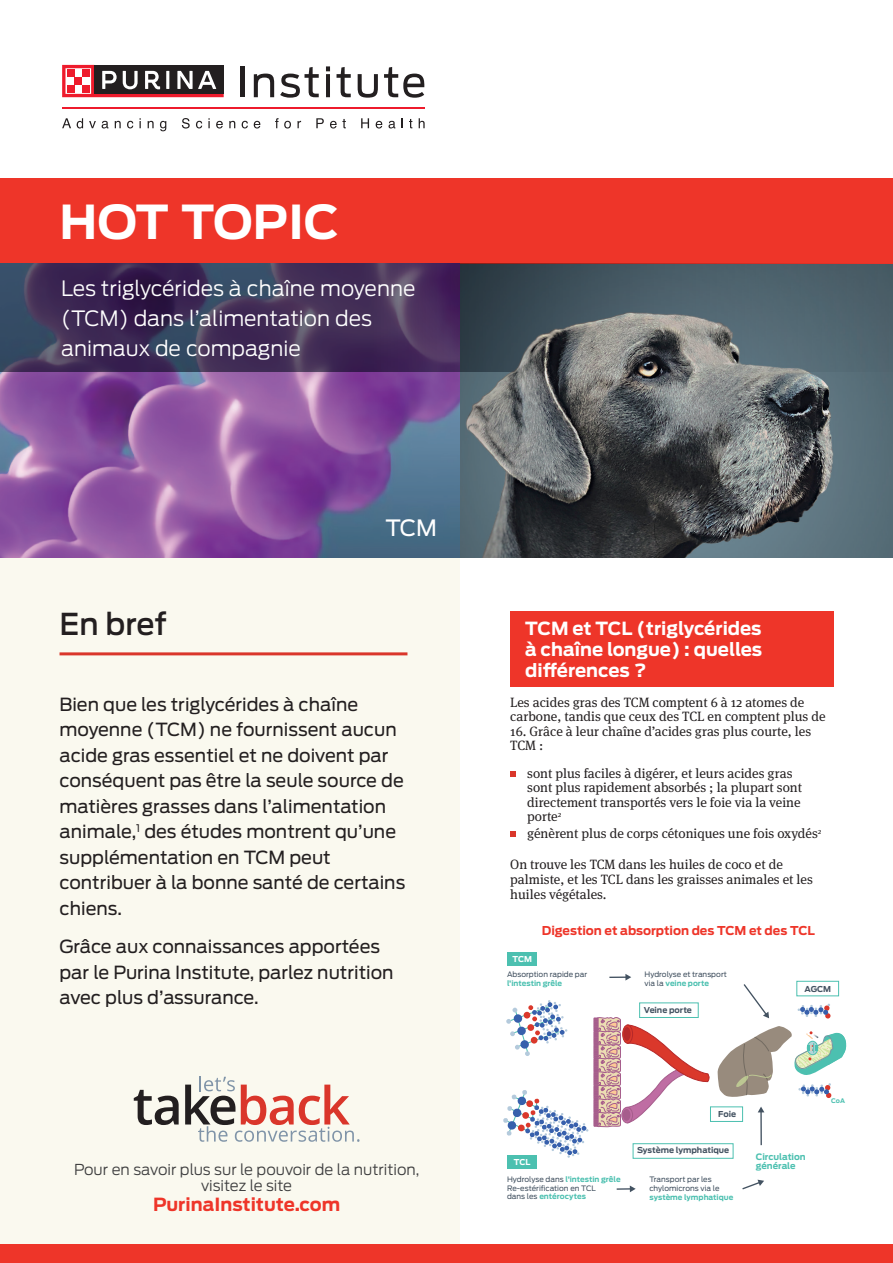
<style>
.page{position:relative;width:893px;height:1263px;background:#fff}
.page>*{position:absolute;margin:0;border:0;box-sizing:border-box;transform-origin:0 0}
.t1{font:700 46.5px "Antenna";color:#fff}
.t2{font:500 30px "Antenna";letter-spacing:-.005em;color:#231f20}
.t3{font:22.35px "Antenna";color:#fff}
.t4{font:300 21px/30px "Antenna";color:#fff}
.t5{font:18px/25.5px "Antenna";color:#231f20}
.t6{font:700 18px/21px "Antenna";color:#fff;text-align:justify}
.t7{font:700 18px "Antenna";color:#ee3529}
.t8{font:300 15px/16.2px "Antenna";color:#3e3e3f;text-align:center}
.t9{font:13.5px/14.5px "Meta Serif Pro";color:#231f20}
.t10{font:700 12.15px "Antenna";letter-spacing:-.005em;color:#ee3529}
.t11{font:700 8.7px/9.4px "Antenna";letter-spacing:-.005em;color:#4cc0b0}
.t12{font:700 8.1px "Antenna";letter-spacing:-.005em;color:#435261}
.t13{font:700 8.1px "Antenna";letter-spacing:-.015em;color:#fff}
.t14{font:7.35px/8.9px "Antenna";color:#435261}
.t15{font:700 7.35px "Antenna";letter-spacing:-.005em;color:#4cc0b0}
.t16{font:700 6.3px "Antenna";color:#4cc0b0}
.s1{font-weight:700;color:#4cc0b0}
</style>
<div class="page">
<svg style="left:0;top:372px;width:459px;height:873px;fill:#faf9ef"></svg>
<div style="left:0;top:1245px;width:893px;height:18px;background:#ee3529"></div>
<div style="left:0;top:179px;width:893px;height:85px;background:#ee3529"></div>
<div style="left:510px;top:611px;width:323px;height:76px;background:#ee3529"></div>
<svg style="left:503px;top:1000px;width:208px;height:158px"></svg>
<div style="left:622px;top:1107px;width:11px;height:16px;background:#b8689c;border-radius:50%"></div>
<div style="left:621px;top:1107px;width:12px;height:16px;border:1px solid #a65d8c;border-radius:50%"></div>
<div style="left:623px;top:1109px;width:7px;height:12px;background:#a65d8c;border-radius:50%"></div>
<div style="left:623px;top:1025px;width:10px;height:18px;background:#da382b;border-radius:50%"></div>
<div style="left:622px;top:1025px;width:11px;height:18px;border:1px solid #b62829;border-radius:50%"></div>
<div style="left:623px;top:1027px;width:8px;height:14px;background:#b62829;border-radius:50%"></div>
<svg style="left:797px;top:1003px;width:34px;height:16px"></svg>
<svg style="left:717px;top:1026px;width:130px;height:72px"></svg>
<div style="left:640px;top:1003px;width:58px;height:14px;background:#fff"></div>
<div style="left:639px;top:1003px;width:59px;height:15px;border:1px solid #4cc0b0"></div>
<div style="left:507px;top:952px;width:30px;height:13px;background:#4cc0b0"></div>
<div style="left:797px;top:981px;width:42px;height:15px;border:1px solid #4cc0b0"></div>
<div style="left:710px;top:1107px;width:33px;height:14px;border:1px solid #4cc0b0"></div>
<div style="left:633px;top:1144px;width:100px;height:14px;background:#fff"></div>
<div style="left:633px;top:1143px;width:100px;height:15px;border:1px solid #4cc0b0"></div>
<svg style="left:609px;top:974px;width:22px;height:6px"></svg>
<svg style="left:743px;top:984px;width:26px;height:34px"></svg>
<svg style="left:617px;top:1185px;width:19px;height:7px"></svg>
<svg style="left:742px;top:1180px;width:22px;height:10px"></svg>
<hr style="left:760px;top:1111px;width:2px;height:34px;background:#435261">
<svg style="left:758px;top:1106px;width:6px;height:6px"></svg>
<div style="left:507px;top:1155px;width:30px;height:13px;background:#4cc0b0"></div>
<svg style="left:0;top:264px;width:459px;height:108px;background:#3f3158"></svg>
<img style="left:459px;top:264px;width:434px;height:293px">
<hr style="left:62px;top:108px;width:363px;height:1px;background:#ee1b2c">
<hr style="left:241px;top:66px;width:4px;height:31px;background:#231f20">
<svg style="left:254px;top:74px;width:20px;height:23px"></svg>
<svg style="left:280px;top:67px;width:39px;height:31px"></svg>
<hr style="left:326px;top:74px;width:4px;height:23px;background:#231f20">
<svg style="left:326px;top:66px;width:4px;height:5px"></svg>
<svg style="left:337px;top:67px;width:14px;height:30px"></svg>
<svg style="left:358px;top:74px;width:20px;height:24px"></svg>
<svg style="left:384px;top:67px;width:40px;height:31px"></svg>
<svg style="left:62px;top:118px;width:9px;height:10px"></svg>
<svg style="left:77px;top:118px;width:6px;height:10px"></svg>
<svg style="left:89px;top:121px;width:7px;height:7px"></svg>
<svg style="left:102px;top:121px;width:7px;height:7px"></svg>
<svg style="left:115px;top:121px;width:6px;height:7px"></svg>
<svg style="left:127px;top:121px;width:6px;height:7px"></svg>
<svg style="left:148px;top:121px;width:6px;height:7px"></svg>
<svg style="left:160px;top:121px;width:6px;height:10px"></svg>
<svg style="left:182px;top:118px;width:8px;height:11px"></svg>
<svg style="left:196px;top:121px;width:6px;height:7px"></svg>
<svg style="left:208px;top:118px;width:2px;height:10px"></svg>
<svg style="left:216px;top:121px;width:7px;height:7px"></svg>
<svg style="left:229px;top:121px;width:6px;height:7px"></svg>
<svg style="left:242px;top:121px;width:6px;height:7px"></svg>
<svg style="left:254px;top:121px;width:6px;height:7px"></svg>
<svg style="left:275px;top:118px;width:16px;height:10px"></svg>
<svg style="left:316px;top:118px;width:8px;height:10px"></svg>
<svg style="left:330px;top:119px;width:16px;height:9px"></svg>
<svg style="left:361px;top:118px;width:8px;height:10px"></svg>
<svg style="left:376px;top:121px;width:6px;height:7px"></svg>
<svg style="left:388px;top:121px;width:7px;height:7px"></svg>
<svg style="left:409px;top:119px;width:3px;height:9px"></svg>
<svg style="left:419px;top:118px;width:6px;height:10px"></svg>
<svg style="left:62px;top:64px;width:162px;height:34px"></svg>
<svg style="left:62px;top:65px;width:162px;height:32px"></svg>
<hr style="left:60px;top:652px;width:347px;height:3px;background:#da362b">
<svg style="left:134px;top:1090px;width:45px;height:35px"></svg>
<svg style="left:185px;top:1076px;width:174px;height:66px"></svg>
<svg style="left:510px;top:771px;width:6px;height:6px"></svg>
<svg style="left:510px;top:831px;width:6px;height:6px"></svg>
<h1 class="t1" style="left:60px;top:194px;width:281px">HOT TOPIC</h1>
<h3 class="t4" style="left:61px;top:273px;width:356px">Les triglycérides à chaîne moyenne (TCM) dans l’alimentation des animaux de compagnie</h3>
<h2 class="t2" style="left:60px;top:606px;width:109px">En bref</h2>
<h3 class="t3" style="left:385px;top:514px;width:53px">TCM</h3>
<p class="t5" style="left:60px;top:691px;width:347px">Bien que les triglycérides à chaîne moyenne (TCM) ne fournissent aucun acide gras essentiel et ne doivent par conséquent pas être la seule source de matières grasses dans l’alimentation animale,<sup>1</sup> des études montrent qu’une supplémentation en TCM peut contribuer à la bonne santé de certains chiens.</p>
<h3 class="t5" style="left:60px;top:934px;width:336px">Grâce aux connaissances apportées par le Purina Institute, parlez nutrition avec plus d’assurance.</h3>
<p class="t8" style="left:74px;top:1161px;width:347px">Pour en savoir plus sur le pouvoir de la nutrition, visitez le site</p>
<h3 class="t7" style="left:153px;top:1193px;width:189px">PurinaInstitute.com</h3>
<h3 class="t6" style="left:525px;top:618px;width:239px">TCM et TCL (triglycérides à chaîne longue) : quelles différences ?</h3>
<p class="t9" style="left:510px;top:694px;width:317px">Les acides gras des TCM comptent 6 à 12 atomes de carbone, tandis que ceux des TCL en comptent plus de</p>
<p class="t9" style="left:510px;top:723px;width:302px">16. Grâce à leur chaîne d’acides gras plus courte, les<br>TCM :</p>
<p class="t9" style="left:527px;top:765px;width:276px">sont plus faciles à digérer, et leurs acides gras sont plus rapidement absorbés ; la plupart sont directement transportés vers le foie via la veine porte<sup>2</sup></p>
<p class="t9" style="left:527px;top:825px;width:296px">génèrent plus de corps cétoniques une fois oxydés<sup>2</sup></p>
<p class="t9" style="left:510px;top:857px;width:304px">On trouve les TCM dans les huiles de coco et de palmiste, et les TCL dans les graisses animales et les huiles végétales.</p>
<p class="t13" style="left:513px;top:954px;width:21px">TCM</p>
<p class="t10" style="left:542px;top:923px;width:275px">Digestion et absorption des TCM et des TCL</p>
<p class="t14" style="left:507px;top:970px;width:82px">Absorption rapide par</p>
<p class="t15" style="left:507px;top:978px;width:57px">l’intestin grêle</p>
<p class="t14" style="left:644px;top:970px;width:84px">Hydrolyse et transport via la <span class="s1">veine porte</span></p>
<p class="t12" style="left:644px;top:1005px;width:50px">Veine porte</p>
<p class="t12" style="left:805px;top:984px;width:28px">AGCM</p>
<p class="t13" style="left:514px;top:1157px;width:18px">TCL</p>
<p class="t14" style="left:507px;top:1175px;width:115px">Hydrolyse dans <span class="s1">l’intestin grêle<br></span>Re-estérification en TCL<br>dans les <span class="s1">entérocytes</span></p>
<p class="t12" style="left:718px;top:1109px;width:19px">Foie</p>
<p class="t12" style="left:637px;top:1145px;width:94px">Système lymphatique</p>
<p class="t14" style="left:649px;top:1175px;width:72px">Transport par les chylomicrons via le</p>
<p class="t15" style="left:649px;top:1192px;width:85px">système lymphatique</p>
<p class="t11" style="left:756px;top:1152px;width:51px">Circulation générale</p>
<p class="t16" style="left:831px;top:1097px;width:15px">CoA</p>
</div>
